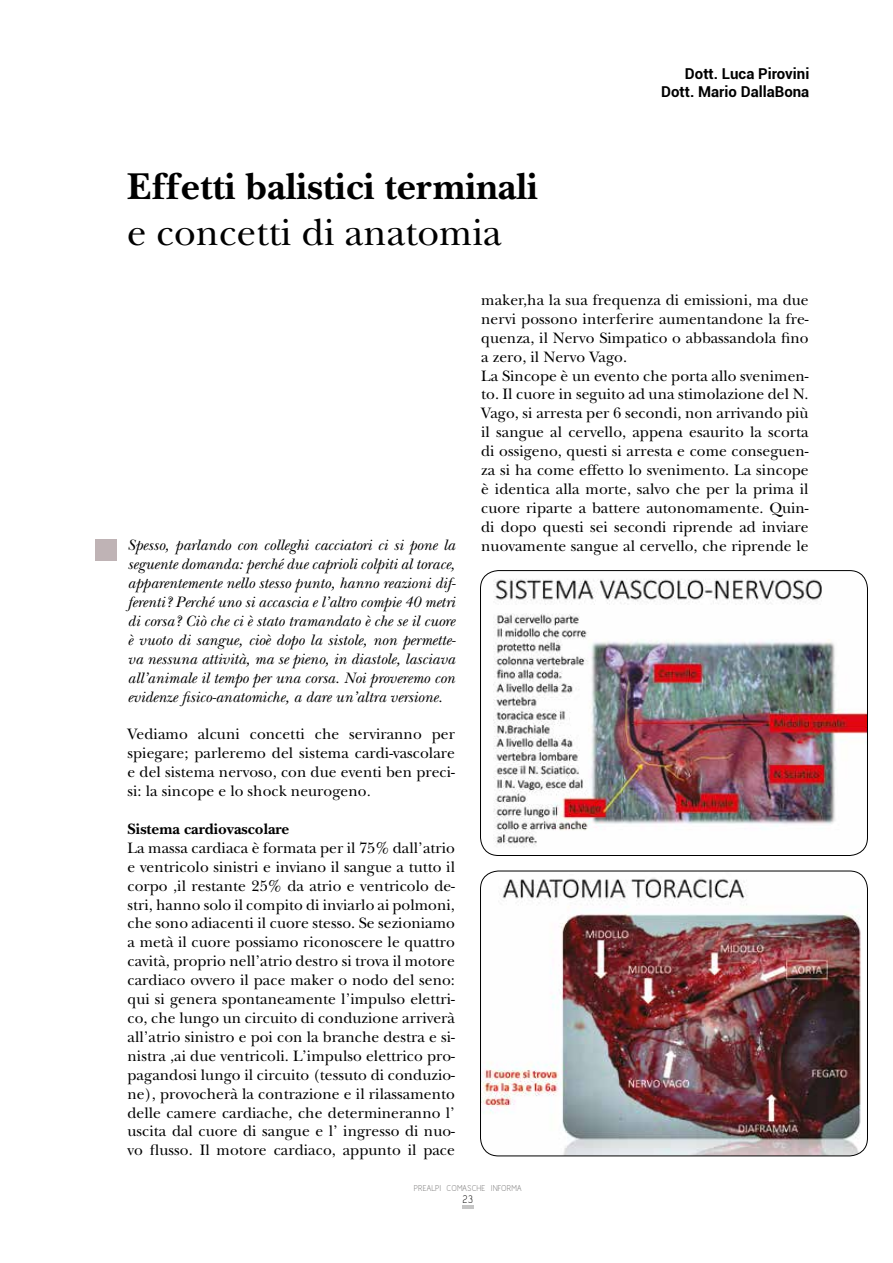
<style>
.page{position:relative;width:893px;height:1263px;background:#fff}
.page>*{position:absolute;margin:0;border:0;box-sizing:border-box;transform-origin:0 0}
.t1{font:700 39px "New Baskerville";color:#000}
.t2{font:39px "New Baskerville";color:#000}
.t3{font:15.75px/18.9px "New Baskerville";letter-spacing:.005em;color:#000;text-align:justify}
.t4{font:italic 15.75px/18.9px "New Baskerville";color:#000;text-align:justify}
.t5{font:700 15.75px "New Baskerville";color:#000}
.t6{font:700 15px/18px "Roboto";color:#000;text-align:right}
.t7{font:13.5px "Acid";color:#000}
.t8{font:10.5px "Acid";letter-spacing:.01em;color:#706f6f}
.s1{font-style:italic}
</style>
<div class="page">
<hr style="left:462px;top:1205px;width:12px;height:4px;background:#c6c6c6">
<div style="left:95px;top:539px;width:21px;height:21px;background:#bfb3b5"></div>
<img style="left:480px;top:571px;width:387px;height:282px">
<div style="left:480px;top:570px;width:388px;height:286px;border:1px solid #000;border-radius:18px"></div>
<img style="left:481px;top:871px;width:386px;height:285px">
<div style="left:480px;top:870px;width:388px;height:286px;border:1px solid #000;border-radius:18px"></div>
<h1 class="t1" style="left:127px;top:163px;width:412px">Effetti balistici terminali</h1>
<h1 class="t2" style="left:127px;top:210px;width:376px">e concetti di anatomia</h1>
<p class="t6" style="left:661px;top:64px;width:150px">Dott. Luca Pirovini<br>Dott. Mario DallaBona</p>
<p class="t3" style="left:481px;top:290px;width:329px;text-align:left">maker,ha la sua frequenza di emissioni, ma due nervi possono interferire aumentandone la fre&shy;quenza, il Nervo Simpatico o abbassandola fino a zero, il Nervo Vago.<br>La Sincope è un evento che porta allo svenimen&shy;to. Il cuore in seguito ad una stimolazione del N.<br>Vago, si arresta per 6 secondi, non arrivando più il sangue al cervello, appena esaurito la scorta di ossigeno, questi si arresta e come conseguen&shy;za si ha come effetto lo svenimento. La sincope è identica alla morte, salvo che per la prima il cuore riparte a battere autonomamente. Quin&shy;di dopo questi sei secondi riprende ad inviare</p>
<p class="t4" style="left:128px;top:536px;width:329px">Spesso, parlando con colleghi cacciatori ci si pone la</p>
<p class="t3" style="left:481px;top:536px;width:329px">nuovamente sangue al cervello, che riprende le</p>
<p class="t4" style="left:128px;top:555px;width:330px">seguente domanda: perché due caprioli colpiti al torace, apparentemente nello stesso punto, hanno reazioni dif&shy;ferenti? Perché uno si accascia e l’altro compie 40 metri di corsa? Ciò che ci è stato tramandato è che se il cuore è vuoto di sangue, cioè dopo la sistole, non permette&shy;va nessuna attività, ma se pieno, in diastole, lasciava all’animale il tempo per una corsa. Noi proveremo con evidenze fisico-anatomiche, a dare un’altra versione.</p>
<p class="t3" style="left:128px;top:725px;width:329px">Vediamo alcuni concetti che serviranno per spiegare; parleremo del sistema cardi-vascolare e del sistema nervoso, con due eventi ben preci&shy;si: la sincope e lo shock neurogeno<span class="s1">.</span></p>
<p class="t5" style="left:128px;top:820px;width:163px">Sistema cardiovascolare</p>
<p class="t3" style="left:128px;top:838px;width:329px">La massa cardiaca è formata per il 75% dall’atrio e ventricolo sinistri e inviano il sangue a tutto il corpo ,il restante 25% da atrio e ventricolo de&shy;stri, hanno solo il compito di inviarlo ai polmoni, che sono adiacenti il cuore stesso. Se sezioniamo a metà il cuore possiamo riconoscere le quattro cavità, proprio nell’atrio destro si trova il motore cardiaco ovvero il pace maker o nodo del seno: qui si genera spontaneamente l’impulso elettri&shy;co, che lungo un circuito di conduzione arriverà all’atrio sinistro e poi con la branche destra e si&shy;nistra ,ai due ventricoli. L’impulso elettrico pro&shy;pagandosi lungo il circuito (tessuto di conduzio&shy;ne), provocherà la contrazione e il rilassamento delle camere cardiache, che determineranno l’ uscita dal cuore di sangue e l’ ingresso di nuo&shy;vo flusso. Il motore cardiaco, appunto il pace</p>
<p class="t8" style="left:414px;top:1184px;width:109px">PREALPI COMASCHE INFORMA</p>
<p class="t7" style="left:462px;top:1194px;width:12px">23</p>
</div>
